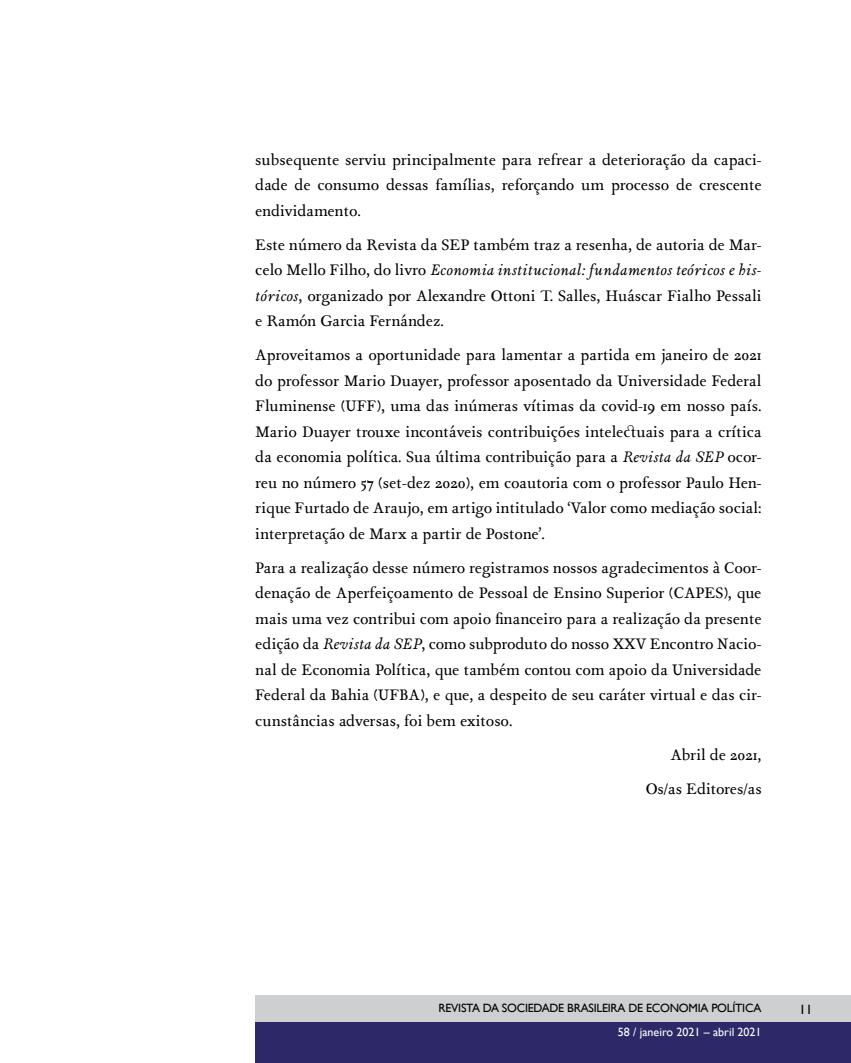
<style>
.page{position:relative;width:851px;height:1063px;background:#fff}
.page>*{position:absolute;margin:0;border:0;box-sizing:border-box;transform-origin:0 0}
.t1{font:16.5px/25.5px "Isidora";color:#000;text-align:justify}
.t2{font:13.5px "Gill Sans";color:#000}
.t3{font:12px "Gill Sans";letter-spacing:-.02em;color:#000}
.t4{font:12px "Gill Sans";color:#fff}
.s1{font-style:italic}
</style>
<div class="page">
<div style="left:255px;top:1022px;width:595px;height:41px;background:#2d2867"></div>
<div style="left:255px;top:995px;width:595px;height:27px;background:#cdcfd0"></div>
<p class="t1" style="left:255px;top:146px;width:508px">subsequente serviu principalmente para refrear a deterioração da capaci&shy;dade de consumo dessas famílias, reforçando um processo de crescente endividamento.</p>
<p class="t1" style="left:255px;top:231px;width:508px">Este número da Revista da SEP também traz a resenha, de autoria de Mar&shy;celo Mello Filho, do livro <span class="s1">Economia institucional: fundamentos teóricos e his&shy;tóricos</span>, organizado por Alexandre Ottoni T. Salles, Huáscar Fialho Pessali e Ramón Garcia Fernández.</p>
<p class="t1" style="left:255px;top:342px;width:508px">Aproveitamos a oportunidade para lamentar a partida em janeiro de 2021 do professor Mario Duayer, professor aposentado da Universidade Federal Fluminense (UFF), uma das inúmeras vítimas da covid-19 em nosso país.<br>Mario Duayer trouxe incontáveis contribuições intelectuais para a crítica da economia política. Sua última contribuição para a <span class="s1">Revista da SEP</span> ocor&shy;reu no número 57 (set-dez 2020), em coautoria com o professor Paulo Hen&shy;rique Furtado de Araujo, em artigo intitulado ‘Valor como mediação social: interpretação de Marx a partir de Postone’.</p>
<p class="t1" style="left:255px;top:554px;width:508px">Para a realização desse número registramos nossos agradecimentos à Coor&shy;denação de Aperfeiçoamento de Pessoal de Ensino Superior (CAPES), que mais uma vez contribui com apoio financeiro para a realização da presente edição da <span class="s1">Revista da SEP</span>, como subproduto do nosso XXV Encontro Nacio&shy;nal de Economia Política, que também contou com apoio da Universidade Federal da Bahia (UFBA), e que, a despeito de seu caráter virtual e das cir&shy;cunstâncias adversas, foi bem exitoso.</p>
<p class="t1" style="left:645px;top:737px;width:117px;line-height:34px;text-align:right">Abril de 2021,<br>Os/as Editores/as</p>
<p class="t3" style="left:438px;top:1001px;width:324px">REVISTA DA SOCIEDADE BRASILEIRA DE ECONOMIA POLÍTICA</p>
<p class="t4" style="left:617px;top:1025px;width:145px">58 / janeiro 2021 – abril 2021</p>
<p class="t2" style="left:799px;top:1001px;width:15px">11</p>
</div>
